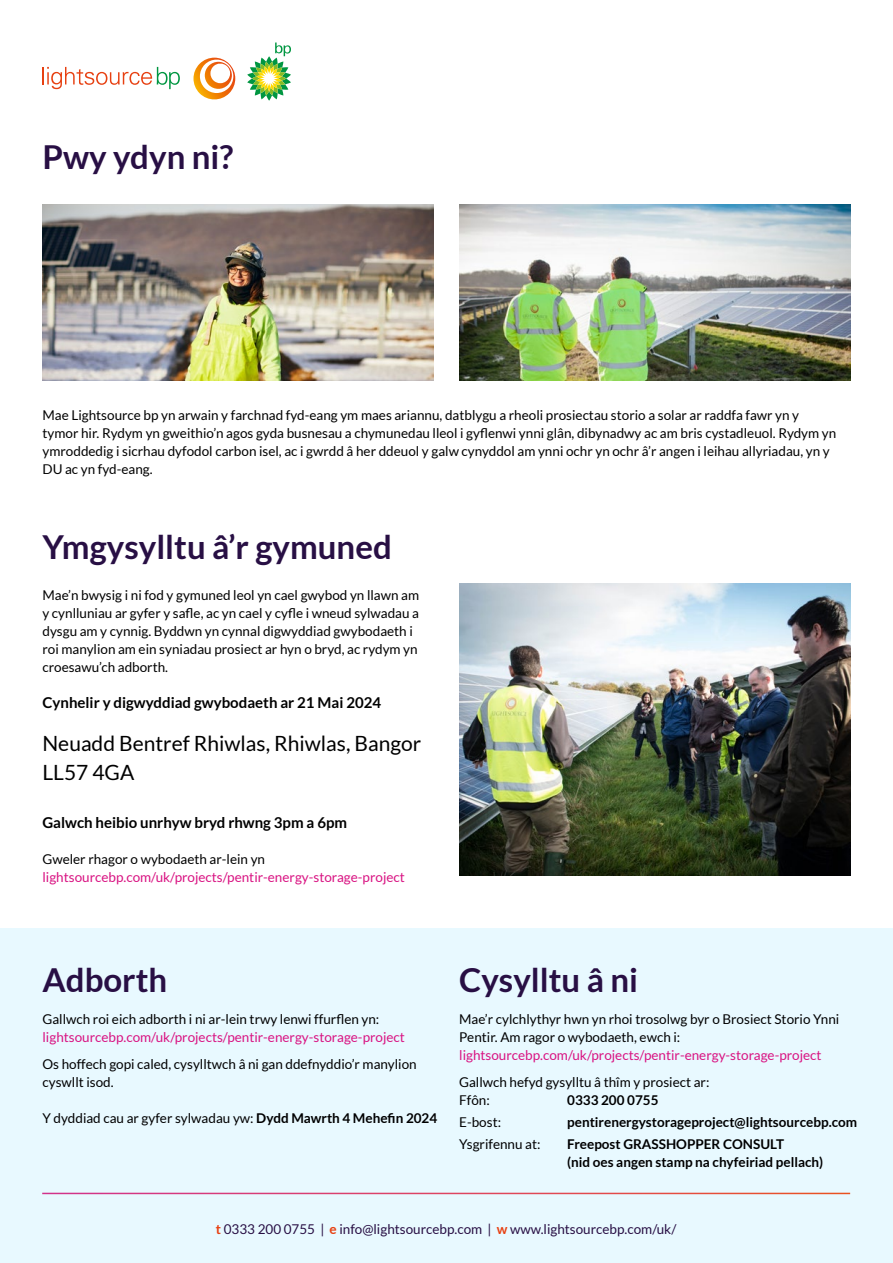
<style>
.page{position:relative;width:893px;height:1263px;background:#fff}
.page>*{position:absolute;margin:0;border:0;box-sizing:border-box;transform-origin:0 0}
.LSBP_title{font:700 33px "Lato";color:#280f44}
.LSBP_body_text{font:21px "Lato";color:#000}
.LSBP_body_font{font:700 15px "Lato";color:#000}
.LSBP_body_font-2{font:13.5px/18px "Lato";color:#000}
.LSBP_body_font-3{font:13.5px "Lato";color:#d91382}
.LSBP_body_font-4{font:700 13.5px/18px "Lato";color:#000}
.t1{font:13.5px "Lato";color:#280f44}
.s1{font-weight:700}
.s2{font-weight:700;color:#e74011}
</style>
<div class="page">
<div style="left:0;top:928px;width:893px;height:335px;background:#e8f9ff"></div>
<hr style="left:42px;top:1193px;width:808px;height:1px;background:#fff">
<img style="left:459px;top:584px;width:391px;height:291px">
<img style="left:459px;top:204px;width:391px;height:176px">
<img style="left:43px;top:204px;width:390px;height:176px">
<svg style="left:43px;top:67px;width:137px;height:22px"></svg>
<svg style="left:247px;top:43px;width:44px;height:58px"></svg>
<svg style="left:193px;top:58px;width:42px;height:42px"></svg>
<p class="LSBP_title" style="left:43px;top:138px;width:192px">Pwy ydyn ni?</p>
<p class="LSBP_body_font-2" style="left:43px;top:406px;width:795px">Mae Lightsource bp yn arwain y farchnad fyd-eang ym maes ariannu, datblygu a rheoli prosiectau storio a solar ar raddfa fawr yn y tymor hir. Rydym yn gweithio’n agos gyda busnesau a chymunedau lleol i gyflenwi ynni glân, dibynadwy ac am bris cystadleuol. Rydym yn ymroddedig i sicrhau dyfodol carbon isel, ac i gwrdd â her ddeuol y galw cynyddol am ynni ochr yn ochr â’r angen i leihau allyriadau, yn y DU ac yn fyd-eang.</p>
<p class="LSBP_title" style="left:42px;top:528px;width:351px">Ymgysylltu â’r gymuned</p>
<p class="LSBP_body_font-2" style="left:42px;top:586px;width:378px">Mae’n bwysig i ni fod y gymuned leol yn cael gwybod yn llawn am y cynlluniau ar gyfer y safle, ac yn cael y cyfle i wneud sylwadau a dysgu am y cynnig. Byddwn yn cynnal digwyddiad gwybodaeth i roi manylion am ein syniadau prosiect ar hyn o bryd, ac rydym yn croesawu’ch adborth.</p>
<p class="LSBP_body_font" style="left:42px;top:693px;width:340px">Cynhelir y digwyddiad gwybodaeth ar 21 Mai 2024</p>
<p class="LSBP_body_text" style="left:42px;top:731px;width:380px">Neuadd Bentref Rhiwlas, Rhiwlas, Bangor</p>
<p class="LSBP_body_text" style="left:42px;top:760px;width:93px">LL57 4GA</p>
<p class="LSBP_body_font" style="left:42px;top:814px;width:306px">Galwch heibio unrhyw bryd rhwng 3pm a 6pm</p>
<p class="LSBP_body_font-2" style="left:42px;top:850px;width:224px">Gweler rhagor o wybodaeth ar-lein yn</p>
<p class="LSBP_body_font-3" style="left:42px;top:870px;width:364px">lightsourcebp.com/uk/projects/pentir-energy-storage-project</p>
<p class="LSBP_title" style="left:43px;top:961px;width:126px">Adborth</p>
<p class="LSBP_body_font-2" style="left:43px;top:1010px;width:338px">Gallwch roi eich adborth i ni ar-lein trwy lenwi ffurflen yn:</p>
<p class="LSBP_body_font-3" style="left:43px;top:1030px;width:364px">lightsourcebp.com/uk/projects/pentir-energy-storage-project</p>
<p class="LSBP_body_font-2" style="left:43px;top:1055px;width:376px">Os hoffech gopi caled, cysylltwch â ni gan ddefnyddio’r manylion cyswllt isod.</p>
<p class="LSBP_body_font-2" style="left:43px;top:1109px;width:396px">Y dyddiad cau ar gyfer sylwadau yw: <span class="s1">Dydd Mawrth 4 Mehefin 2024</span></p>
<p class="LSBP_title" style="left:459px;top:961px;width:180px">Cysylltu â ni</p>
<p class="LSBP_body_font-2" style="left:459px;top:1010px;width:382px">Mae’r cylchlythyr hwn yn rhoi trosolwg byr o Brosiect Storio Ynni<br>Pentir. Am ragor o wybodaeth, ewch i:</p>
<p class="LSBP_body_font-3" style="left:459px;top:1048px;width:364px">lightsourcebp.com/uk/projects/pentir-energy-storage-project</p>
<p class="LSBP_body_font-2" style="left:459px;top:1073px;width:252px">Gallwch hefyd gysylltu â thîm y prosiect ar:</p>
<p class="LSBP_body_font-2" style="left:459px;top:1091px;width:32px">Ffôn:</p>
<p class="LSBP_body_font-4" style="left:567px;top:1090px;width:93px">0333 200 0755</p>
<p class="LSBP_body_font-2" style="left:459px;top:1113px;width:43px">E-bost:</p>
<p class="LSBP_body_font-4" style="left:567px;top:1113px;width:291px">pentirenergystorageproject@lightsourcebp.com</p>
<p class="LSBP_body_font-2" style="left:459px;top:1135px;width:83px">Ysgrifennu at:</p>
<p class="LSBP_body_font-4" style="left:567px;top:1135px;width:258px">Freepost GRASSHOPPER CONSULT<br>(nid oes angen stamp na chyfeiriad pellach)</p>
<p class="t1" style="left:216px;top:1221px;width:462px"><span class="s2">t</span> 0333 200 0755 | <span class="s2">e</span> info@lightsourcebp.com | <span class="s2">w</span> www.lightsourcebp.com/uk/</p>
</div>
